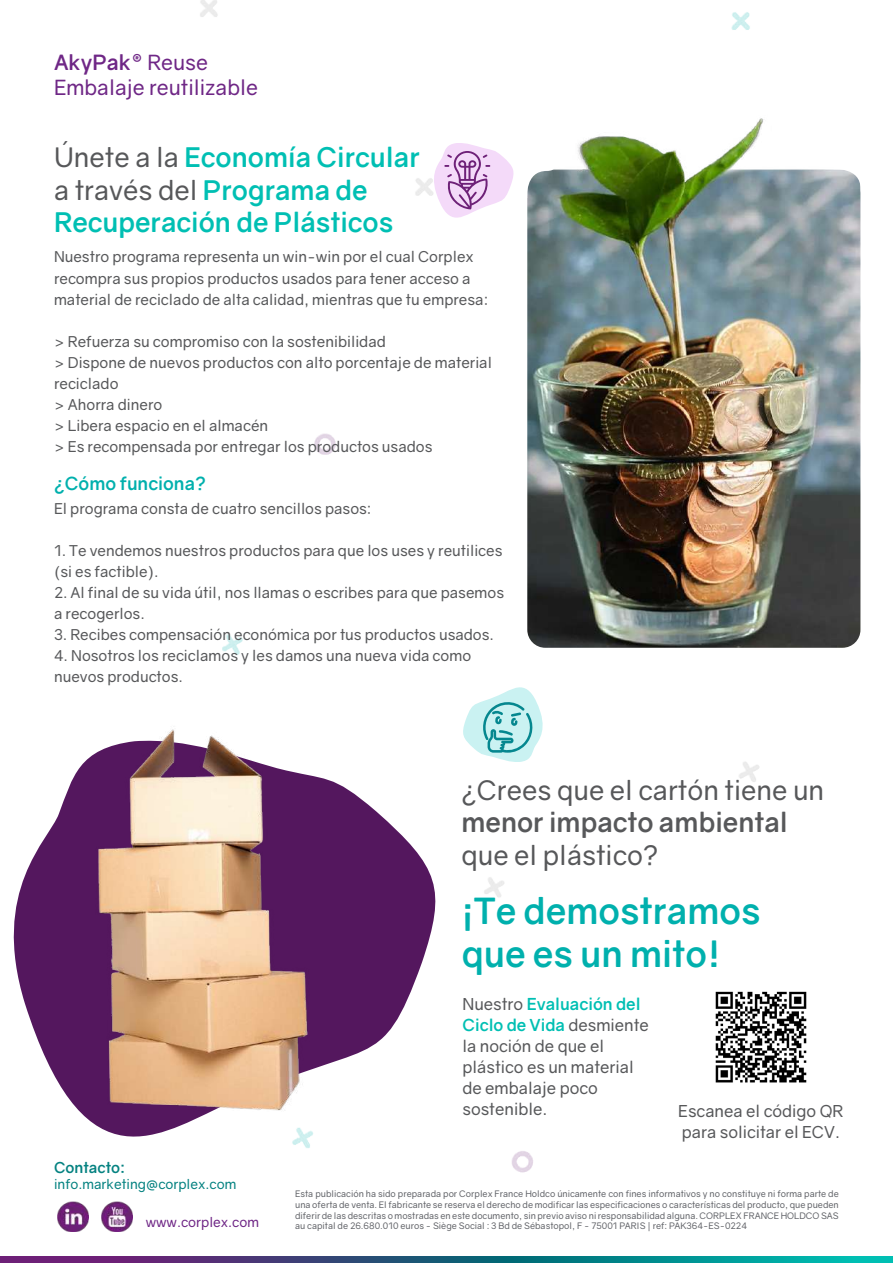
<style>
.page{position:relative;width:893px;height:1263px;background:#fff}
.page>*{position:absolute;margin:0;border:0;box-sizing:border-box;transform-origin:0 0}
.t1{font:700 36px/43.2px "Gravity";color:#00b0ad}
.t2{font:700 27px/32.4px "Gravity";color:#00bfb3}
.t3{font:27px "Gravity";color:#57585a}
.t4{font:700 27px "Gravity";color:#57585a}
.t5{font:21px/25.2px "Gravity";color:#6f2786}
.t6{font:700 18px "Gravity";color:#00b0ad}
.t7{font:16.5px/21px "Gravity";color:#57585a}
.t8{font:15px/21px "Gravity";color:#57585a}
.t9{font:700 15px "Gravity";color:#058281}
.t10{font:13.5px "Gravity";color:#058281}
.t11{font:13.5px "Gravity";color:#6f2786}
.t12{font:9px/10.8px "Gravity";color:#63656a;text-align:justify}
.s1{font-weight:700}
.s2{font-weight:400;color:#57585a}
.s3{font-weight:700;color:#00bfb3}
</style>
<div class="page">
<img style="left:0;top:0;width:893px;height:1263px">
<img style="left:527px;top:115px;width:333px;height:533px">
<svg style="left:833px;top:145px;width:50px;height:63px"></svg>
<svg style="left:0;top:738px;width:447px;height:444px"></svg>
<img style="left:45px;top:719px;width:324px;height:411px">
<svg style="left:434px;top:143px;width:132px;height:75px"></svg>
<svg style="left:463px;top:688px;width:80px;height:73px"></svg>
<img style="left:710px;top:990px;width:102px;height:95px">
<img style="left:58px;top:1201px;width:30px;height:31px">
<img style="left:102px;top:1201px;width:30px;height:31px">
<h3 class="t5" style="left:54px;top:50px;width:206px"><span class="s1">AkyPak®</span> Reuse<br>Embalaje reutilizable</h3>
<h2 class="t2" style="left:54px;top:141px;width:367px"><span class="s2">Únete a la</span> Economía Circular <span class="s2">a través del</span> Programa de<br>Recuperación de Plásticos</h2>
<p class="t8" style="left:54px;top:247px;width:436px">Nuestro programa representa un win-win por el cual Corplex recompra sus propios productos usados para tener acceso a material de reciclado de alta calidad, mientras que tu empresa:</p>
<p class="t8" style="left:54px;top:331px;width:439px">&gt; Refuerza su compromiso con la sostenibilidad<br>&gt; Dispone de nuevos productos con alto porcentaje de material reciclado<br>&gt; Ahorra dinero<br>&gt; Libera espacio en el almacén<br>&gt; Es recompensada por entregar los productos usados</p>
<p class="t6" style="left:54px;top:472px;width:153px">¿Cómo funciona?</p>
<p class="t8" style="left:54px;top:498px;width:319px">El programa consta de cuatro sencillos pasos:</p>
<p class="t8" style="left:54px;top:540px;width:450px">1. Te vendemos nuestros productos para que los uses y reutilices (si es factible).</p>
<p class="t8" style="left:54px;top:582px;width:452px">2. Al final de su vida útil, nos llamas o escribes para que pasemos a recogerlos.</p>
<p class="t8" style="left:54px;top:624px;width:442px">3. Recibes compensación económica por tus productos usados.</p>
<p class="t8" style="left:54px;top:645px;width:419px">4. Nosotros los reciclamos y les damos una nueva vida como nuevos productos.</p>
<h2 class="t3" style="left:461px;top:773px;width:364px">¿Crees que el cartón tiene un</h2>
<h2 class="t4" style="left:461px;top:805px;width:328px">menor impacto ambiental</h2>
<h2 class="t3" style="left:461px;top:838px;width:199px">que el plástico?</h2>
<h1 class="t1" style="left:462px;top:889px;width:300px">¡Te demostramos que es un mito!</h1>
<p class="t9" style="left:54px;top:1158px;width:73px">Contacto:</p>
<p class="t10" style="left:54px;top:1176px;width:184px">info.marketing@corplex.com</p>
<p class="t11" style="left:146px;top:1213px;width:115px">www.corplex.com</p>
<p class="t7" style="left:462px;top:994px;width:188px">Nuestro <span class="s3">Evaluación del<br>Ciclo de Vida</span> desmiente la noción de que el plástico es un material de embalaje poco sostenible.</p>
<p class="t7" style="left:678px;top:1101px;width:167px">Escanea el código QR para solicitar el ECV.</p>
<p class="t12" style="left:295px;top:1188px;width:545px">Esta publicación ha sido preparada por Corplex France Holdco únicamente con fines informativos y no constituye ni forma parte de una oferta de venta. El fabricante se reserva el derecho de modificar las especificaciones o características del producto, que pueden diferir de las descritas o mostradas en este documento, sin previo aviso ni responsabilidad alguna. CORPLEX FRANCE HOLDCO SAS au capital de 26.680.010 euros - Siège Social : 3 Bd de Sébastopol, F - 75001 PARIS | ref: PAK364-ES-0224</p>
</div>
